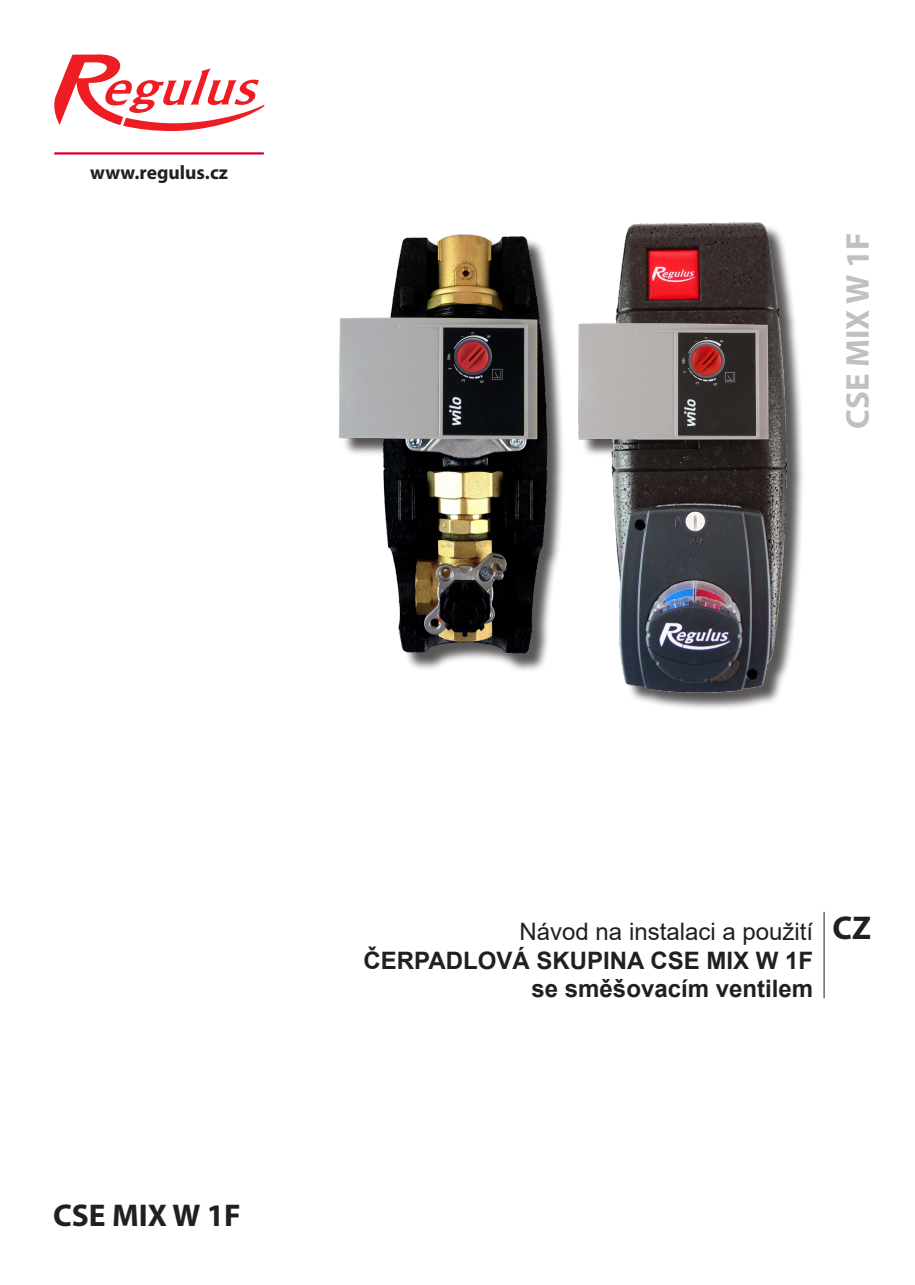
<style>
.page{position:relative;width:915px;height:1285px;background:#fff}
.page>*{position:absolute;margin:0;border:0;box-sizing:border-box;transform-origin:0 0}
.t1{font:700 33px "Myriad Pro";color:#c0c0c0}
.t2{font:700 33px "Myriad Pro";color:#231f20}
.t3{font:700 31.5px "Myriad Pro";color:#231f20}
.t4{font:700 24px "Arial";color:#231f20}
.t5{font:24px "Arial";color:#231f20}
.t6{font:700 19.5px "Myriad Pro";color:#231f20}
</style>
<div class="page">
<svg style="left:54px;top:54px;width:210px;height:77px"></svg>
<hr style="left:54px;top:152px;width:210px;height:2px;background:#d6002d">
<hr style="left:823px;top:911px;width:1px;height:87px;background:#231f20">
<div style="left:342px;top:236px;width:223px;height:436px;background:#231f20;opacity:.75"></div>
<img style="left:339px;top:234px;width:214px;height:421px">
<div style="left:581px;top:224px;width:224px;height:487px;background:#231f20;opacity:.75"></div>
<img style="left:578px;top:222px;width:213px;height:473px">
<p class="t6" style="left:90px;top:160px;width:139px">www.regulus.cz</p>
<p class="t1" style="left:835px;top:428px;width:198px;rotate:-90deg">CSE MIX W 1F</p>
<p class="t3" style="left:53px;top:1194px;width:189px">CSE MIX W 1F</p>
<p class="t5" style="left:519px;top:914px;width:295px">Návod na instalaci a použití</p>
<p class="t2" style="left:832px;top:906px;width:40px">CZ</p>
<p class="t4" style="left:363px;top:943px;width:451px">ČERPADLOVÁ SKUPINA CSE MIX W 1F</p>
<p class="t4" style="left:531px;top:971px;width:283px">se směšovacím ventilem</p>
</div>
